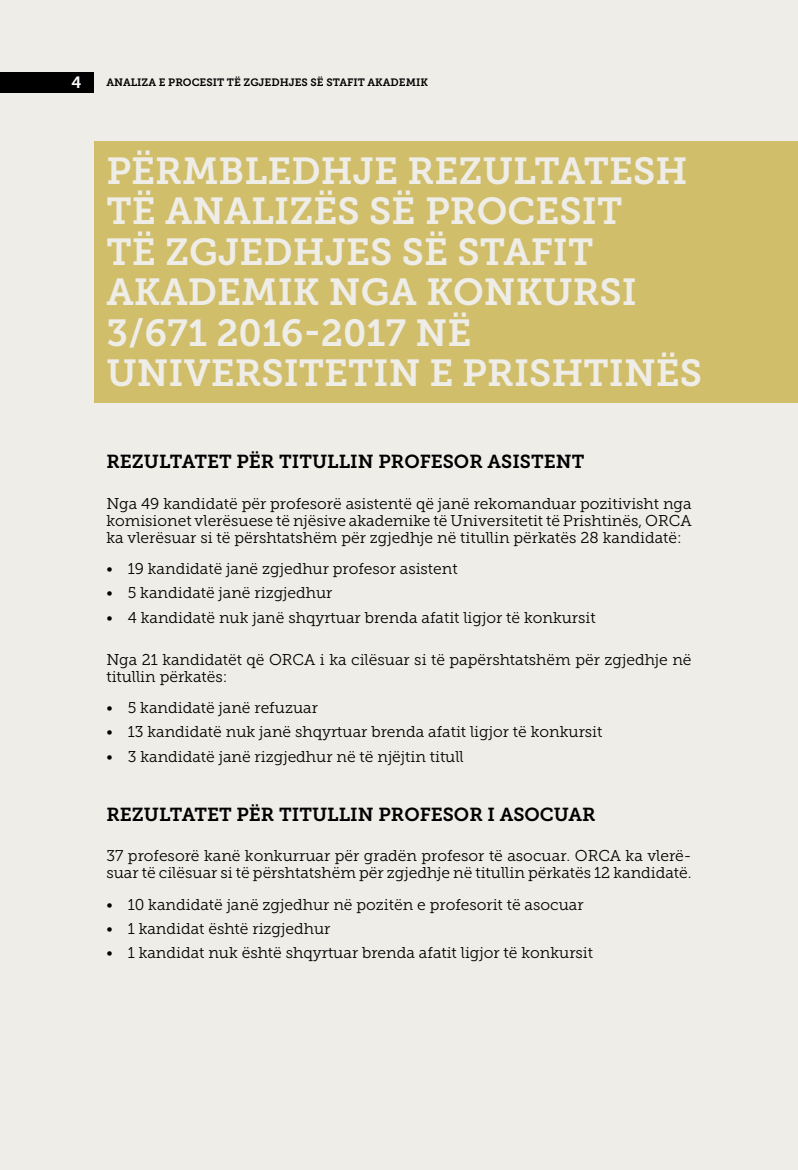
<style>
.page{position:relative;width:798px;height:1170px;background:#fff}
.page>*{position:absolute;margin:0;border:0;box-sizing:border-box;transform-origin:0 0}
.t1{font:37.5px/40.5px "Museo Slab 700";color:#efede8}
.t2{font:18.75px "Museo Slab 700";color:#000}
.t3{font:16.25px "Museo Slab 700";color:#fff}
.t4{font:15.62px/17.1px "Museo Slab 300";color:#000}
.t5{font:10.62px "Museo Slab 700";color:#000}
</style>
<div class="page">
<div style="left:0;top:0;width:797px;height:1169px;background:#efede8"></div>
<div style="left:0;top:72px;width:94px;height:21px;background:#000"></div>
<div style="left:94px;top:141px;width:703px;height:261px;background:#d1be6b"></div>
<p class="t3" style="left:71px;top:73px;width:11px">4</p>
<p class="t5" style="left:106px;top:77px;width:323px">ANALIZA E PROCESIT TË ZGJEDHJES SË STAFIT AKADEMIK</p>
<h1 class="t1" style="left:106px;top:151px;width:597px">PËRMBLEDHJE REZULTATESH<br>TË ANALIZËS SË PROCESIT<br>TË ZGJEDHJES SË STAFIT<br>AKADEMIK NGA KONKURSI<br>3/671 2016-2017 NË<br>UNIVERSITETIN E PRISHTINËS</h1>
<p class="t2" style="left:106px;top:451px;width:479px">REZULTATET PËR TITULLIN PROFESOR ASISTENT</p>
<p class="t4" style="left:106px;top:494px;width:586px;text-align:justify">Nga 49 kandidatë për profesorë asistentë që janë rekomanduar pozitivisht nga komisionet vlerësuese të njësive akademike të Universitetit të Prishtinës, ORCA ka vlerësuar si të përshtatshëm për zgjedhje në titullin përkatës 28 kandidatë:</p>
<p class="t4" style="left:106px;top:560px;width:353px">• 19 kandidatë janë zgjedhur profesor asistent</p>
<p class="t4" style="left:106px;top:584px;width:227px">• 5 kandidatë janë rizgjedhur</p>
<p class="t4" style="left:106px;top:608px;width:490px">• 4 kandidatë nuk janë shqyrtuar brenda afatit ligjor të konkursit</p>
<p class="t4" style="left:106px;top:650px;width:586px">Nga 21 kandidatët që ORCA i ka cilësuar si të papërshtatshëm për zgjedhje në titullin përkatës:</p>
<p class="t4" style="left:106px;top:699px;width:213px">• 5 kandidatë janë refuzuar</p>
<p class="t4" style="left:106px;top:723px;width:497px">• 13 kandidatë nuk janë shqyrtuar brenda afatit ligjor të konkursit</p>
<p class="t4" style="left:106px;top:747px;width:359px">• 3 kandidatë janë rizgjedhur në të njëjtin titull</p>
<p class="t2" style="left:106px;top:804px;width:490px">REZULTATET PËR TITULLIN PROFESOR I ASOCUAR</p>
<p class="t4" style="left:106px;top:847px;width:586px">37 profesorë kanë konkurruar për gradën profesor të asocuar. ORCA ka vlerë&shy;suar të cilësuar si të përshtatshëm për zgjedhje në titullin përkatës 12 kandidatë.</p>
<p class="t4" style="left:106px;top:895px;width:478px">• 10 kandidatë janë zgjedhur në pozitën e profesorit të asocuar</p>
<p class="t4" style="left:106px;top:920px;width:225px">• 1 kandidat është rizgjedhur</p>
<p class="t4" style="left:106px;top:944px;width:488px">• 1 kandidat nuk është shqyrtuar brenda afatit ligjor të konkursit</p>
</div>
